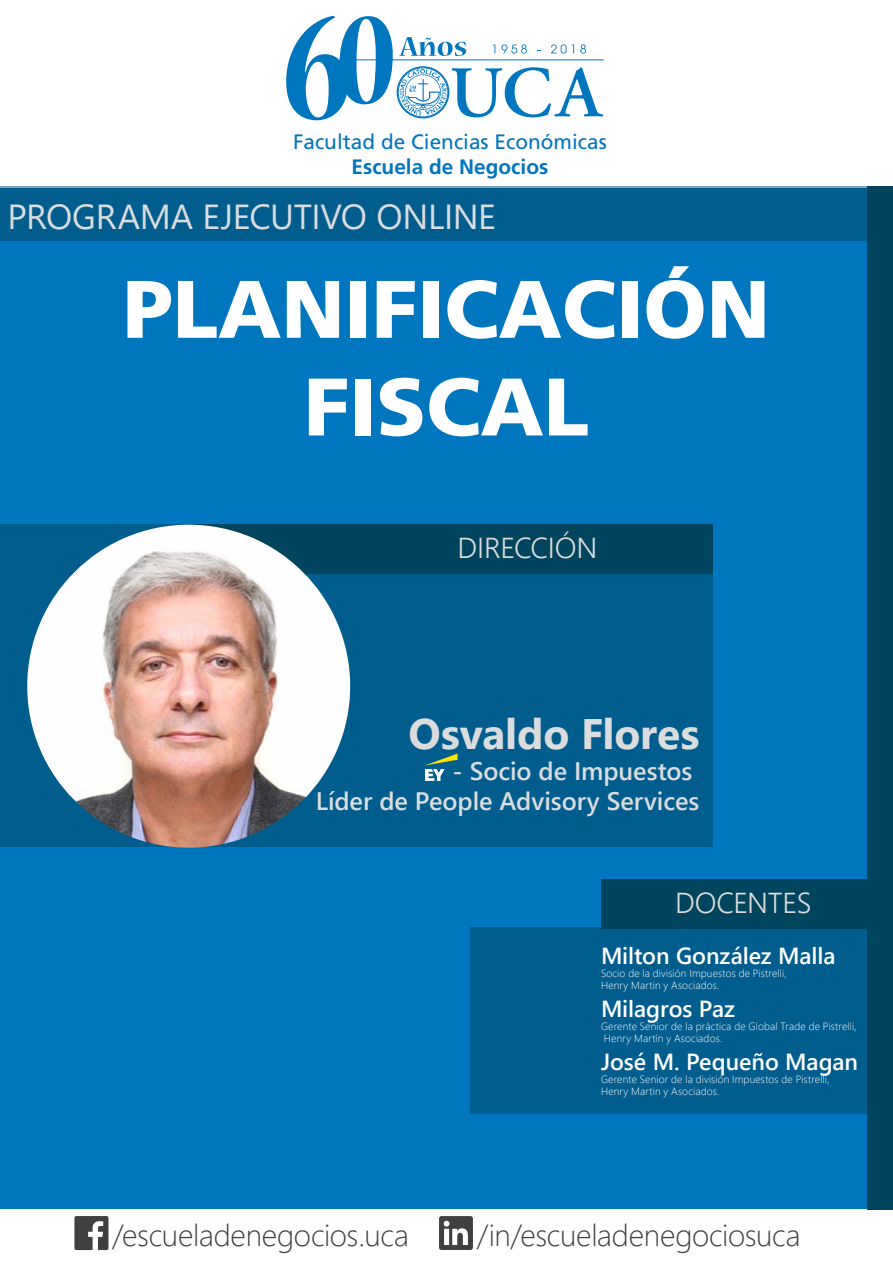
<style>
.page{position:relative;width:893px;height:1263px;background:#fff}
.page>*{position:absolute;margin:0;border:0;box-sizing:border-box;transform-origin:0 0}
.t1{font:900 81.45px/97.6px "Frutiger";color:#fff;text-align:center}
.t2{font:700 42.6px "Segoe UI";letter-spacing:-.005em;color:#dbdcdd}
.t3{font:34.8px "Segoe UI";letter-spacing:-.01em;color:#dbdcdd}
.t4{font:300 30.6px "Segoe UI";letter-spacing:-.01em;color:#404041}
.t5{font:300 28.8px "Segoe UI";letter-spacing:-.01em;color:#dbdcdd}
.t6{font:600 25.2px/30.3px "Segoe UI";letter-spacing:-.005em;color:#dbdcdd;text-align:right}
.t7{font:600 23.25px "Segoe UI";letter-spacing:-.005em;color:#fff}
.t8{font:20.85px "Frutiger";color:#0076bf}
.t9{font:700 20.85px "Frutiger";color:#0076bf}
.t10{font:300 10.5px/12.6px "Segoe UI";letter-spacing:.015em;color:#fff}
</style>
<div class="page">
<div style="left:1px;top:188px;width:885px;height:1029px;background:#0076bf"></div>
<div style="left:0;top:1210px;width:893px;height:53px;background:#fff"></div>
<svg style="left:74px;top:1216px;width:34px;height:34px"></svg>
<svg style="left:439px;top:1216px;width:34px;height:34px"></svg>
<div style="left:0;top:186px;width:891px;height:54px;background:#005d8e"></div>
<div style="left:470px;top:927px;width:404px;height:186px;background:#005d8e"></div>
<div style="left:868px;top:187px;width:25px;height:1023px;background:#00455d"></div>
<div style="left:0;top:524px;width:712px;height:322px;background:#005d8e"></div>
<div style="left:189px;top:525px;width:524px;height:49px;background:#00455d"></div>
<img style="left:27px;top:525px;width:323px;height:323px;border-radius:161px">
<div style="left:601px;top:879px;width:269px;height:49px;background:#00455d"></div>
<svg style="left:286px;top:16px;width:317px;height:104px"></svg>
<svg style="left:425px;top:753px;width:33px;height:28px"></svg>
<h3 class="t8" style="left:293px;top:130px;width:315px">Facultad de Ciencias Económicas</h3>
<h3 class="t9" style="left:351px;top:155px;width:198px">Escuela de Negocios</h3>
<h3 class="t3" style="left:7px;top:189px;width:490px">PROGRAMA EJECUTIVO ONLINE</h3>
<h1 class="t1" style="left:123px;top:259px;width:648px">PLANIFICACIÓN<br>FISCAL</h1>
<h3 class="t5" style="left:458px;top:525px;width:141px">DIRECCIÓN</h3>
<h2 class="t2" style="left:408px;top:700px;width:292px">Osvaldo Flores</h2>
<h3 class="t6" style="left:316px;top:755px;width:385px">- Socio de Impuestos<br>Líder de People Advisory Services</h3>
<h3 class="t5" style="left:675px;top:880px;width:138px">DOCENTES</h3>
<h3 class="t7" style="left:601px;top:937px;width:236px">Milton González Malla</h3>
<p class="t10" style="left:601px;top:966px;width:187px">Socio de la división Impuestos de Pistrelli,<br>Henry Martin y Asociados.</p>
<h3 class="t7" style="left:601px;top:990px;width:136px">Milagros Paz</h3>
<p class="t10" style="left:601px;top:1019px;width:257px">Gerente Senior de la práctica de Global Trade de Pistrelli,<br>Henry Martín y Asociados.</p>
<h3 class="t7" style="left:601px;top:1043px;width:259px">José M. Pequeño Magan</h3>
<p class="t10" style="left:601px;top:1072px;width:230px">Gerente Senior de la división Impuestos de Pistrelli,<br>Henry Martin y Asociados.</p>
<h3 class="t4" style="left:113px;top:1210px;width:298px">/escueladenegocios.uca</h3>
<h3 class="t4" style="left:477px;top:1210px;width:325px">/in/escueladenegociosuca</h3>
</div>
